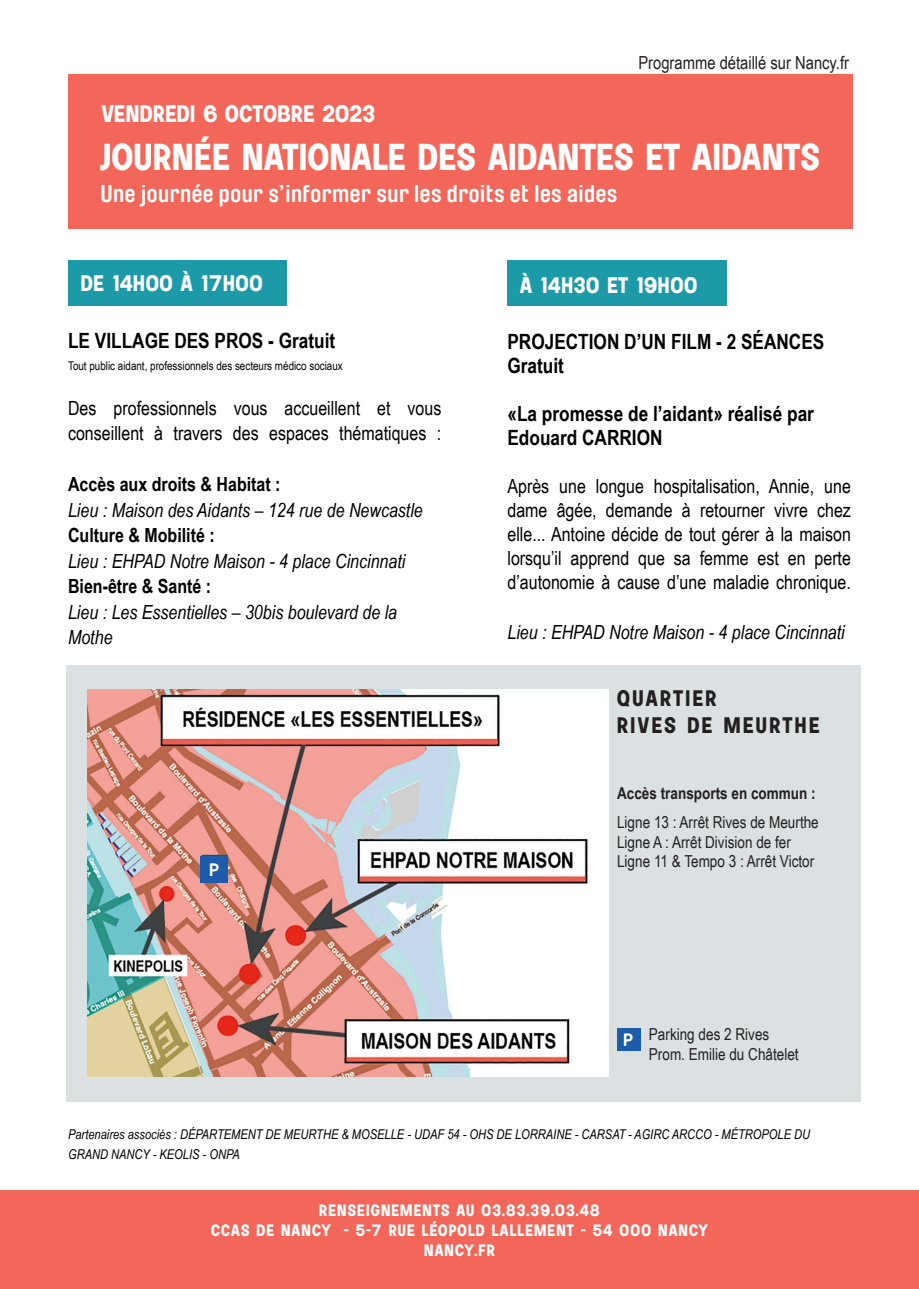
<style>
.page{position:relative;width:919px;height:1289px;background:#fff}
.page>*{position:absolute;margin:0;border:0;box-sizing:border-box;transform-origin:0 0}
.t1{font:700 37.5px "Soria";letter-spacing:.02em;color:#fff}
.t2{font:700 24px "Brauer Neue";letter-spacing:.02em;color:#fff}
.t3{font:700 24px "Soria";letter-spacing:.02em;color:#fff}
.t4{font:700 22.5px "Soria";letter-spacing:.03em;color:#fff}
.t5{font:700 22.5px "Soria";letter-spacing:.11em;color:#231f20}
.t6{font:700 21px/24px "Arial Narrow";color:#000}
.t7{font:19.5px/24px "Arial Narrow";color:#000}
.t8{font:italic 19.5px/25.5px "Arial Narrow";color:#000}
.t9{font:700 19.5px "Arial Narrow";color:#000}
.t10{font:18px "Arial Narrow";color:#231f20}
.t11{font:700 18px "Brandon Grotesque";color:#fff}
.t12{font:16.5px "Arial Narrow";color:#231f20}
.t13{font:700 16.5px "Soria";letter-spacing:.07em;color:#fff}
.t14{font:700 16.5px "Arial Narrow";color:#231f20}
.t15{font:italic 13.5px/20.2px "Arial Narrow";color:#000}
.t16{font:12px "Arial Narrow";color:#000}
</style>
<div class="page">
<div style="left:67px;top:665px;width:793px;height:436px;background:#dbe0e3"></div>
<div style="left:68px;top:74px;width:784px;height:154px;background:#f2675a"></div>
<div style="left:0;top:1190px;width:918px;height:98px;background:#f2675a"></div>
<div style="left:68px;top:260px;width:219px;height:46px;background:#1d9aa7"></div>
<div style="left:507px;top:260px;width:219px;height:46px;background:#1d9aa7"></div>
<img style="left:88px;top:689px;width:520px;height:387px">
<div style="left:617px;top:1027px;width:23px;height:23px;background:#1e5ba8"></div>
<div style="left:201px;top:856px;width:27px;height:27px;background:#1e5ba8"></div>
<p class="t3" style="left:102px;top:100px;width:275px">VENDREDI 6 OCTOBRE 2023</p>
<p class="t10" style="left:638px;top:50px;width:212px">Programme détaillé sur Nancy.fr</p>
<p class="t1" style="left:100px;top:136px;width:720px">JOURNÉE NATIONALE DES AIDANTES ET AIDANTS</p>
<p class="t2" style="left:100px;top:179px;width:518px">Une journée pour s’informer sur les droits et les aides</p>
<p class="t4" style="left:81px;top:270px;width:183px">DE 14H00 À 17H00</p>
<p class="t4" style="left:520px;top:272px;width:179px">À 14H30 ET 19H00</p>
<p class="t6" style="left:68px;top:327px;width:268px">LE VILLAGE DES PROS - Gratuit</p>
<p class="t16" style="left:68px;top:356px;width:276px">Tout public aidant, professionnels des secteurs médico sociaux</p>
<p class="t7" style="left:68px;top:394px;width:375px;line-height:25.5px">Des professionnels vous accueillent et vous conseillent à travers des espaces thématiques :</p>
<p class="t9" style="left:68px;top:469px;width:214px">Accès aux droits &amp; Habitat :</p>
<p class="t8" style="left:68px;top:497px;width:356px">Lieu : Maison des Aidants – 124 rue de Newcastle</p>
<p class="t9" style="left:68px;top:520px;width:148px">Culture &amp; Mobilité :</p>
<p class="t8" style="left:68px;top:548px;width:339px">Lieu : EHPAD Notre Maison - 4 place Cincinnati</p>
<p class="t9" style="left:68px;top:571px;width:145px">Bien-être &amp; Santé :</p>
<p class="t8" style="left:68px;top:599px;width:330px">Lieu : Les Essentielles – 30bis boulevard de la<br>Mothe</p>
<p class="t11" style="left:208px;top:857px;width:12px">P</p>
<p class="t6" style="left:507px;top:328px;width:318px">PROJECTION D’UN FILM - 2 SÉANCES</p>
<p class="t6" style="left:507px;top:352px;width:58px">Gratuit</p>
<p class="t6" style="left:507px;top:400px;width:308px">«La promesse de l’aidant» réalisé par<br>Edouard CARRION</p>
<p class="t7" style="left:507px;top:473px;width:345px;text-align:justify">Après une longue hospitalisation, Annie, une dame âgée, demande à retourner vivre chez elle... Antoine décide de tout gérer à la maison lorsqu’il apprend que sa femme est en perte d’autonomie à cause d’une maladie chronique.</p>
<p class="t8" style="left:507px;top:618px;width:339px">Lieu : EHPAD Notre Maison - 4 place Cincinnati</p>
<p class="t5" style="left:617px;top:686px;width:101px">QUARTIER</p>
<p class="t5" style="left:617px;top:713px;width:204px">RIVES DE MEURTHE</p>
<p class="t14" style="left:617px;top:780px;width:200px">Accès transports en commun :</p>
<p class="t12" style="left:617px;top:810px;width:203px">Ligne 13 : Arrêt Rives de Meurthe</p>
<p class="t12" style="left:617px;top:829px;width:175px">Ligne A : Arrêt Division de fer</p>
<p class="t12" style="left:617px;top:849px;width:199px">Ligne 11 &amp; Tempo 3 : Arrêt Victor</p>
<p class="t11" style="left:622px;top:1027px;width:12px">P</p>
<p class="t12" style="left:649px;top:1021px;width:122px">Parking des 2 Rives</p>
<p class="t12" style="left:649px;top:1041px;width:151px">Prom. Emilie du Châtelet</p>
<p class="t15" style="left:68px;top:1123px;width:743px">Partenaires associés : DÉPARTEMENT DE MEURTHE &amp; MOSELLE - UDAF 54 - OHS DE LORRAINE - CARSAT - AGIRC ARCCO - MÉTROPOLE DU<br>GRAND NANCY - KEOLIS - ONPA</p>
<p class="t13" style="left:319px;top:1201px;width:282px">RENSEIGNEMENTS AU 03.83.39.03.48</p>
<p class="t13" style="left:211px;top:1220px;width:498px">CCAS DE NANCY - 5-7 RUE LÉOPOLD LALLEMENT - 54 000 NANCY</p>
<p class="t13" style="left:424px;top:1240px;width:72px">NANCY.FR</p>
</div>
